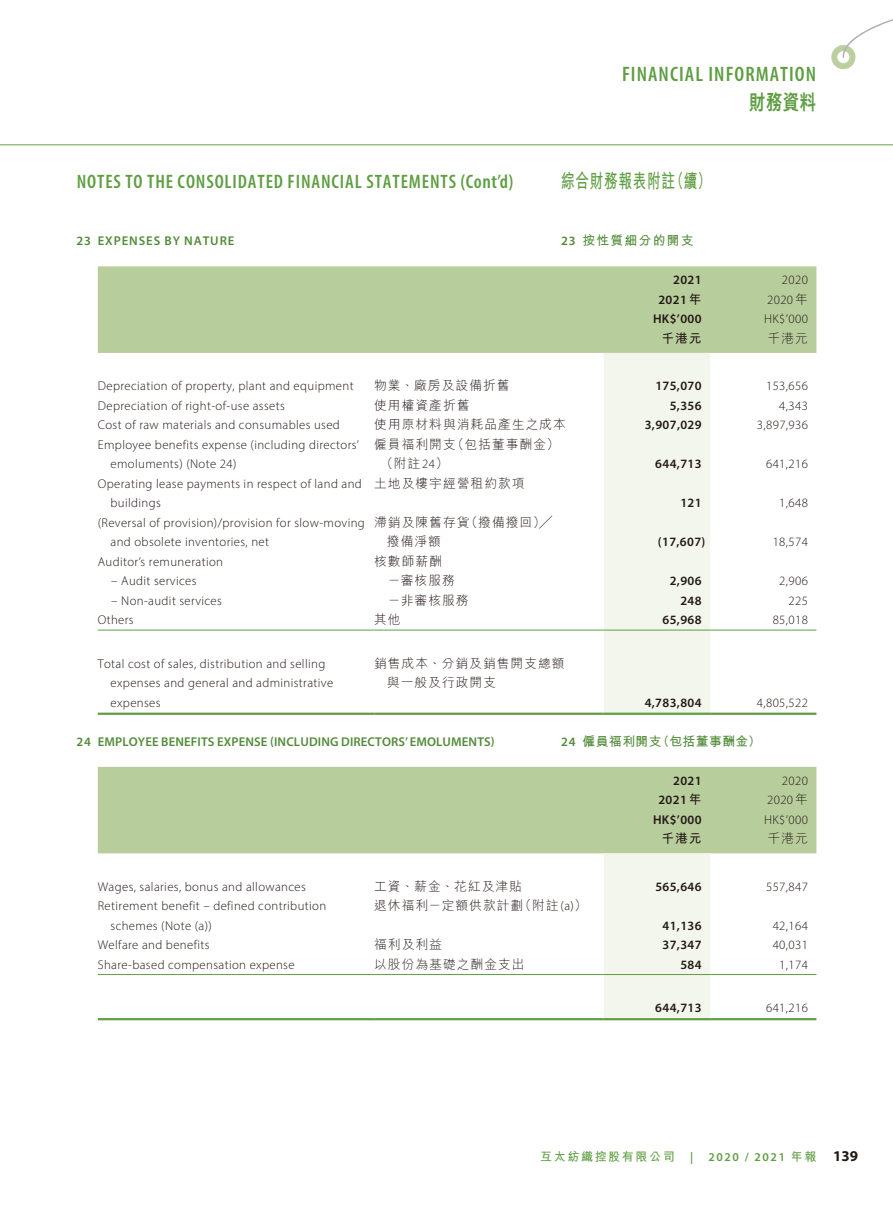
<style>
.page{position:relative;width:893px;height:1212px;background:#fff}
.page>*{position:absolute;margin:0;border:0;box-sizing:border-box;transform-origin:0 0}
.t1{font:600 condensed 21px "Myriad Pro";letter-spacing:.05em;color:#5f9e43}
.t2{font:800 21px "M Hei HK";color:#5f9e43;scale:.8 1}
.t3{font:600 condensed 19.5px "Myriad Pro";letter-spacing:.045em;color:#5f9e43}
.t4{font:700 19.5px "M Hei HK";letter-spacing:.05em;color:#5f9e43;scale:.7 1}
.t5{font:300 12.75px/19.5px "Myriad Pro";letter-spacing:.03em;color:#231916}
.t6{font:300 12.75px/19.5px "M Hei HK";letter-spacing:.08em;color:#231916}
.t7{font:600 12.75px "Myriad Pro";letter-spacing:.03em;color:#231916}
.t8{font:600 12.75px "Myriad Pro";letter-spacing:.01em;color:#528b39}
.t9{font:600 12.75px "Myriad Pro";letter-spacing:.07em;color:#528b39}
.t10{font:700 12.75px "M Hei HK";letter-spacing:.04em;color:#528b39}
.t11{font:700 12.75px "M Hei HK";letter-spacing:.1em;color:#528b39}
.t12{font:700 12.75px "M Hei HK";letter-spacing:.08em;color:#231916}
.t13{font:600 12px "Myriad Pro";letter-spacing:.135em;color:#5f9e43}
.t14{font:700 12px "M Hei HK";letter-spacing:.135em;color:#5f9e43}
.s1{font-family:"Myriad Pro";font-weight:600}
.s2{font-family:"M Hei HK";font-weight:700}
.s3{font-family:"M Hei HK"}
.s4{font-family:"Myriad Pro"}
.s5{font-weight:700;font-size:15px;color:#231916}
</style>
<div class="page">
<svg style="left:0;top:69px;width:893px;height:76px"></svg>
<svg style="left:831px;top:19px;width:62px;height:50px"></svg>
<div style="left:98px;top:266px;width:718px;height:87px;background:#b8cd9c"></div>
<div style="left:604px;top:353px;width:106px;height:360px;background:#f2f6ed"></div>
<hr style="left:98px;top:630px;width:276px;height:1px;background:#5f9e43">
<hr style="left:374px;top:630px;width:230px;height:1px;background:#5f9e43">
<hr style="left:604px;top:630px;width:106px;height:1px;background:#5f9e43">
<hr style="left:710px;top:630px;width:106px;height:1px;background:#5f9e43">
<hr style="left:98px;top:713px;width:276px;height:2px;background:#5f9e43">
<hr style="left:374px;top:713px;width:230px;height:2px;background:#5f9e43">
<hr style="left:604px;top:713px;width:106px;height:2px;background:#5f9e43">
<hr style="left:710px;top:713px;width:106px;height:2px;background:#5f9e43">
<div style="left:98px;top:767px;width:718px;height:86px;background:#b8cd9c"></div>
<div style="left:604px;top:853px;width:106px;height:165px;background:#f2f6ed"></div>
<hr style="left:98px;top:974px;width:276px;height:1px;background:#5f9e43">
<hr style="left:374px;top:974px;width:230px;height:1px;background:#5f9e43">
<hr style="left:604px;top:974px;width:106px;height:1px;background:#5f9e43">
<hr style="left:710px;top:974px;width:106px;height:1px;background:#5f9e43">
<hr style="left:98px;top:1018px;width:276px;height:2px;background:#5f9e43">
<hr style="left:374px;top:1018px;width:230px;height:2px;background:#5f9e43">
<hr style="left:604px;top:1018px;width:106px;height:2px;background:#5f9e43">
<hr style="left:710px;top:1018px;width:106px;height:2px;background:#5f9e43">
<h1 class="t1" style="left:622px;top:61px;width:195px">FINANCIAL INFORMATION</h1>
<h1 class="t2" style="left:749px;top:91px;width:85px">財務資料</h1>
<h2 class="t3" style="left:77px;top:169px;width:438px">NOTES TO THE CONSOLIDATED FINANCIAL STATEMENTS (Cont’d)</h2>
<h2 class="t4" style="left:561px;top:166px;width:216px">綜合財務報表附註（續）</h2>
<p class="t9" style="left:77px;top:233px;width:159px">23 EXPENSES BY NATURE</p>
<p class="t11" style="left:561px;top:231px;width:134px"><span class="s1">23</span> 按性質細分的開支</p>
<p class="t7" style="left:673px;top:272px;width:30px">2021</p>
<p class="t5" style="left:782px;top:270px;width:28px">2020</p>
<p class="t7" style="left:658px;top:291px;width:45px">2021<span class="s2">年</span></p>
<p class="t5" style="left:767px;top:290px;width:42px">2020<span class="s3">年</span></p>
<p class="t7" style="left:653px;top:311px;width:50px">HK$’000</p>
<p class="t5" style="left:764px;top:309px;width:45px">HK$’000</p>
<p class="t12" style="left:661px;top:329px;width:42px">千港元</p>
<p class="t6" style="left:768px;top:328px;width:42px">千港元</p>
<p class="t5" style="left:98px;top:376px;width:257px">Depreciation of property, plant and equipment</p>
<p class="t6" style="left:374px;top:376px;width:137px">物業、廠房及設備折舊</p>
<p class="t7" style="left:655px;top:378px;width:48px">175,070</p>
<p class="t5" style="left:766px;top:376px;width:43px">153,656</p>
<p class="t5" style="left:98px;top:396px;width:189px">Depreciation of right-of-use assets</p>
<p class="t6" style="left:374px;top:395px;width:97px">使用權資產折舊</p>
<p class="t7" style="left:670px;top:397px;width:33px">5,356</p>
<p class="t5" style="left:779px;top:396px;width:30px">4,343</p>
<p class="t5" style="left:98px;top:415px;width:244px">Cost of raw materials and consumables used</p>
<p class="t6" style="left:374px;top:415px;width:193px">使用原材料與消耗品產生之成本</p>
<p class="t7" style="left:645px;top:417px;width:58px">3,907,029</p>
<p class="t5" style="left:757px;top:415px;width:53px">3,897,936</p>
<p class="t5" style="left:111px;top:435px;width:250px;text-indent:-13px">Employee benefits expense (including directors’ emoluments) (Note 24)</p>
<p class="t6" style="left:381px;top:434px;width:180px;text-indent:-6px">僱員福利開支（包括董事酬金）（附註<span class="s4">24</span>）</p>
<p class="t7" style="left:655px;top:456px;width:48px">644,713</p>
<p class="t5" style="left:766px;top:454px;width:43px">641,216</p>
<p class="t5" style="left:111px;top:474px;width:253px;text-indent:-13px">Operating lease payments in respect of land and buildings</p>
<p class="t6" style="left:374px;top:473px;width:152px">土地及樓宇經營租約款項</p>
<p class="t5" style="left:111px;top:513px;width:256px;text-indent:-13px">(Reversal of provision)/provision for slow-moving and obsolete inventories, net</p>
<p class="t6" style="left:387px;top:512px;width:167px;text-indent:-13px">滯銷及陳舊存貨（撥備撥回）╱撥備淨額</p>
<p class="t7" style="left:680px;top:495px;width:23px">121</p>
<p class="t5" style="left:779px;top:493px;width:30px">1,648</p>
<p class="t7" style="left:658px;top:534px;width:49px">(17,607)</p>
<p class="t5" style="left:773px;top:532px;width:37px">18,574</p>
<p class="t5" style="left:98px;top:552px;width:127px">Auditor’s remuneration</p>
<p class="t6" style="left:374px;top:551px;width:69px">核數師薪酬</p>
<p class="t5" style="left:111px;top:571px;width:87px">– Audit services</p>
<p class="t6" style="left:388px;top:571px;width:69px">－審核服務</p>
<p class="t7" style="left:670px;top:573px;width:33px">2,906</p>
<p class="t5" style="left:779px;top:571px;width:30px">2,906</p>
<p class="t5" style="left:111px;top:591px;width:112px">– Non-audit services</p>
<p class="t6" style="left:388px;top:590px;width:82px">－非審核服務</p>
<p class="t7" style="left:680px;top:592px;width:23px">248</p>
<p class="t5" style="left:788px;top:591px;width:21px">225</p>
<p class="t5" style="left:98px;top:610px;width:37px">Others</p>
<p class="t6" style="left:374px;top:610px;width:28px">其他</p>
<p class="t7" style="left:662px;top:612px;width:41px">65,968</p>
<p class="t5" style="left:773px;top:610px;width:37px">85,018</p>
<p class="t5" style="left:111px;top:654px;width:224px;text-indent:-13px">Total cost of sales, distribution and selling expenses and general and administrative expenses</p>
<p class="t6" style="left:387px;top:653px;width:179px;text-indent:-13px">銷售成本、分銷及銷售開支總額與一般及行政開支</p>
<p class="t7" style="left:645px;top:694px;width:58px">4,783,804</p>
<p class="t5" style="left:757px;top:693px;width:53px">4,805,522</p>
<p class="t8" style="left:77px;top:733px;width:420px">24 EMPLOYEE BENEFITS EXPENSE (INCLUDING DIRECTORS’ EMOLUMENTS)</p>
<p class="t10" style="left:561px;top:732px;width:201px"><span class="s1">24</span> 僱員福利開支（包括董事酬金）</p>
<p class="t7" style="left:673px;top:772px;width:30px">2021</p>
<p class="t5" style="left:782px;top:771px;width:28px">2020</p>
<p class="t7" style="left:658px;top:792px;width:45px">2021<span class="s2">年</span></p>
<p class="t5" style="left:767px;top:790px;width:42px">2020<span class="s3">年</span></p>
<p class="t7" style="left:653px;top:811px;width:50px">HK$’000</p>
<p class="t5" style="left:764px;top:810px;width:45px">HK$’000</p>
<p class="t12" style="left:661px;top:829px;width:42px">千港元</p>
<p class="t6" style="left:768px;top:829px;width:42px">千港元</p>
<p class="t5" style="left:98px;top:877px;width:210px">Wages, salaries, bonus and allowances</p>
<p class="t6" style="left:374px;top:876px;width:149px">工資、薪金、花紅及津貼</p>
<p class="t7" style="left:655px;top:878px;width:48px">565,646</p>
<p class="t5" style="left:766px;top:877px;width:43px">557,847</p>
<p class="t5" style="left:111px;top:896px;width:217px;text-indent:-13px">Retirement benefit – defined contribution schemes (Note (a))</p>
<p class="t6" style="left:374px;top:896px;width:214px">退休福利－定額供款計劃（附註<span class="s4">(a)</span>）</p>
<p class="t7" style="left:662px;top:917px;width:41px">41,136</p>
<p class="t5" style="left:773px;top:916px;width:37px">42,164</p>
<p class="t5" style="left:98px;top:935px;width:113px">Welfare and benefits</p>
<p class="t6" style="left:374px;top:935px;width:69px">福利及利益</p>
<p class="t7" style="left:662px;top:937px;width:41px">37,347</p>
<p class="t5" style="left:773px;top:935px;width:37px">40,031</p>
<p class="t5" style="left:98px;top:954px;width:198px">Share-based compensation expense</p>
<p class="t6" style="left:374px;top:954px;width:152px">以股份為基礎之酬金支出</p>
<p class="t7" style="left:680px;top:956px;width:23px">584</p>
<p class="t5" style="left:779px;top:954px;width:30px">1,174</p>
<p class="t7" style="left:655px;top:1000px;width:48px">644,713</p>
<p class="t5" style="left:766px;top:998px;width:43px">641,216</p>
<p class="t14" style="left:540px;top:1148px;width:136px">互太紡織控股有限公司</p>
<p class="t13" style="left:690px;top:1149px;width:5px">|</p>
<p class="t13" style="left:708px;top:1149px;width:151px">2020 / 2021 <span class="s2">年報</span> <span class="s5">139</span></p>
</div>
